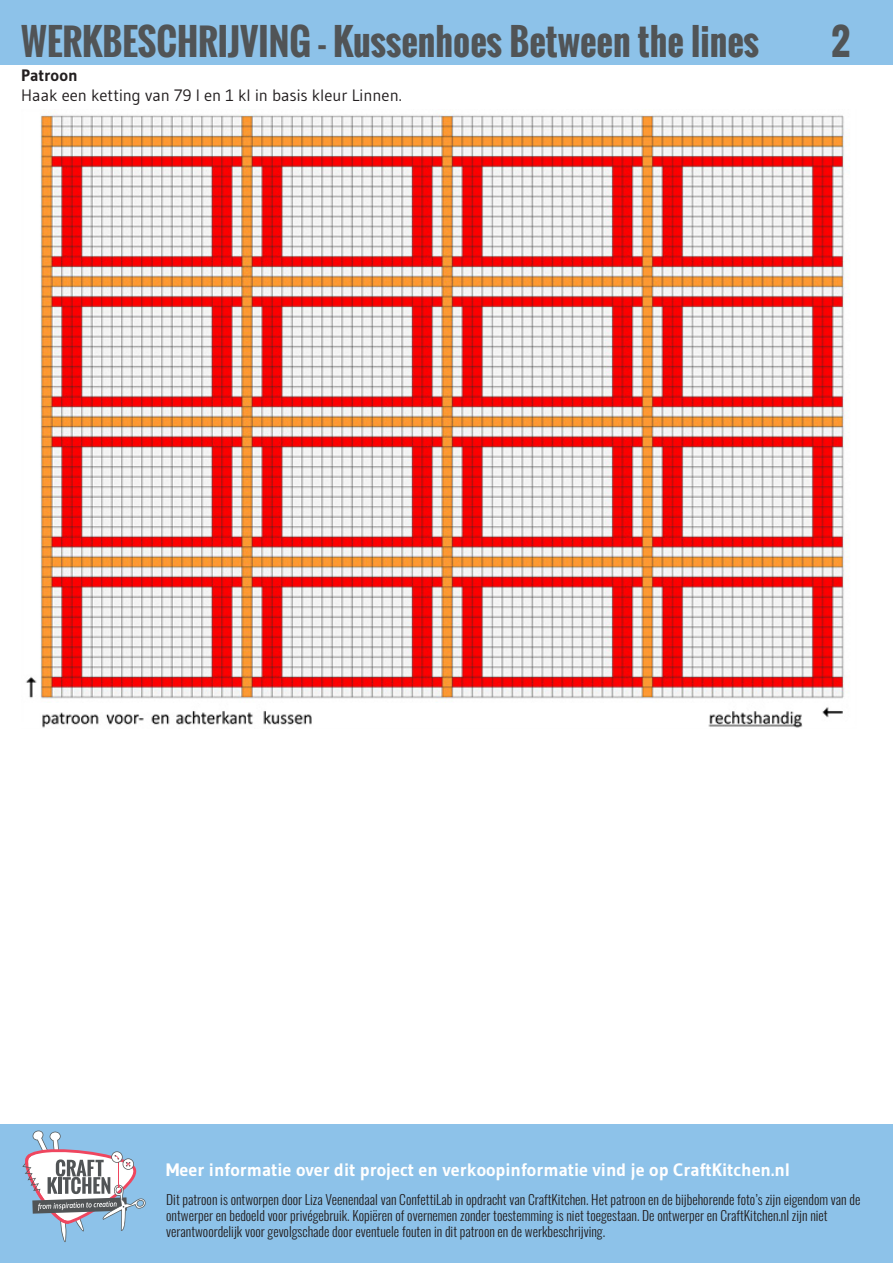
<style>
.page{position:relative;width:893px;height:1263px;background:#fff}
.page>*{position:absolute;margin:0;border:0;box-sizing:border-box;transform-origin:0 0}
.t1{font:700 36px "Oswald";color:#515456}
.t2{font:700 18px "Gudea";color:#fff}
.t3{font:16.5px "Gudea";color:#231f20}
.t4{font:700 16.5px "Gudea";color:#231f20}
.t5{font:300 13.5px/16.2px "Oswald";color:#231f20}
</style>
<div class="page">
<div style="left:0;top:1125px;width:893px;height:138px;background:#8dc2e9"></div>
<div style="left:0;top:0;width:893px;height:64px;background:#8dc2e9"></div>
<svg style="left:22px;top:1130px;width:124px;height:112px"></svg>
<img style="left:26px;top:114px;width:824px;height:614px">
<p class="t1" style="left:21px;top:14px;width:739px">WERKBESCHRIJVING - Kussenhoes Between the lines</p>
<p class="t1" style="left:831px;top:14px;width:20px">2</p>
<p class="t4" style="left:21px;top:65px;width:58px">Patroon</p>
<p class="t3" style="left:21px;top:85px;width:382px">Haak een ketting van 79 l en 1 kl in basis kleur Linnen.</p>
<p class="t2" style="left:166px;top:1159px;width:626px">Meer informatie over dit project en verkoopinformatie vind je op CraftKitchen.nl</p>
<p class="t5" style="left:166px;top:1190px;width:696px">Dit patroon is ontworpen door Liza Veenendaal van ConfettiLab in opdracht van CraftKitchen. Het patroon en de bijbehorende foto’s zijn eigendom van de ontwerper en bedoeld voor privégebruik. Kopiëren of overnemen zonder toestemming is niet toegestaan. De ontwerper en CraftKitchen.nl zijn niet</p>
<p class="t5" style="left:166px;top:1222px;width:440px">verantwoordelijk voor gevolgschade door eventuele fouten in dit patroon en de werkbeschrijving.</p>
</div>
